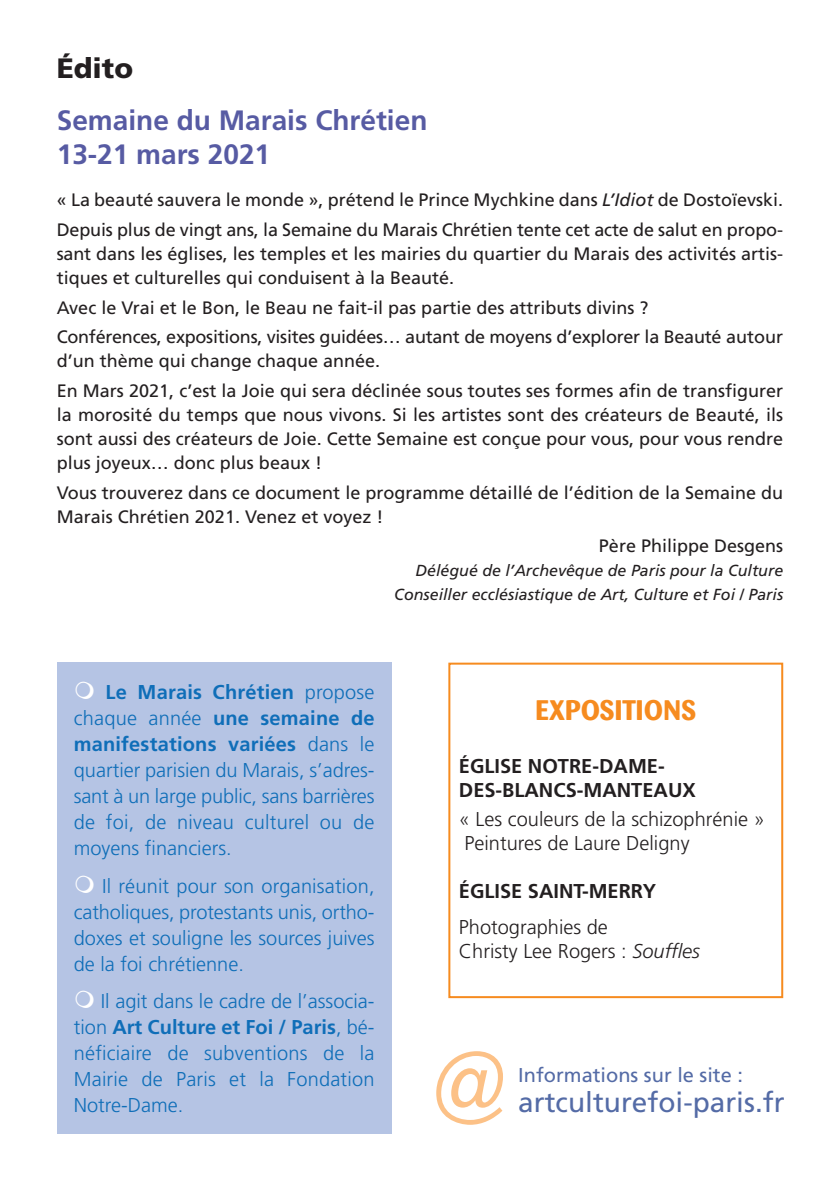
<style>
.page{position:relative;width:840px;height:1191px;background:#fff}
.page>*{position:absolute;margin:0;border:0;box-sizing:border-box;transform-origin:0 0}
.t1{font:500 88px "Barmeno";color:#fcc187}
.t2{font:700 28px/34px "Frutiger";color:#575ba3}
.t3{font:28px "Frutiger";color:#546ba6}
.t4{font:700 28px "Barmeno";letter-spacing:.02em;color:#f68b1f}
.t5{font:900 28px "Frutiger";color:#231f20}
.t6{font:300 20px/26px "Frutiger";color:#0f6eb8;text-align:justify}
.t7{font:300 20px/24px "Frutiger";color:#231f20}
.t8{font:700 20px/24px "Frutiger";color:#231f20}
.t9{font:20px "Frutiger";color:#546ba6}
.t10{font:18px/24px "Frutiger";color:#231f20}
.t11{font:italic 16px/24px "Frutiger";color:#231f20;text-align:right}
.s1{font-style:italic}
.s2{font-weight:700}
</style>
<div class="page">
<div style="left:448px;top:662px;width:334px;height:336px;border:2px solid #f68b1f"></div>
<div style="left:57px;top:662px;width:334px;height:472px;background:#b5c4e4"></div>
<h2 class="t5" style="left:57px;top:51px;width:78px">Édito</h2>
<h2 class="t2" style="left:57px;top:103px;width:372px">Semaine du Marais Chrétien<br>13-21 mars 2021</h2>
<p class="t10" style="left:57px;top:185px;width:727px;line-height:29.6px">« La beauté sauvera le monde », prétend le Prince Mychkine dans <span class="s1">L’Idiot</span> de Dostoïevski.<br>Depuis plus de vingt ans, la Semaine du Marais Chrétien tente cet acte de salut en propo-</p>
<p class="t10" style="left:57px;top:242px;width:727px">sant dans les églises, les temples et les mairies du quartier du Marais des activités artis&shy;tiques et culturelles qui conduisent à la Beauté.</p>
<p class="t10" style="left:57px;top:292px;width:727px;line-height:29.6px">Avec le Vrai et le Bon, le Beau ne fait-il pas partie des attributs divins ?<br>Conférences, expositions, visites guidées… autant de moyens d’explorer la Beauté autour</p>
<p class="t10" style="left:57px;top:346px;width:727px;line-height:29.6px">d’un thème qui change chaque année.<br>En Mars 2021, c’est la Joie qui sera déclinée sous toutes ses formes afin de transfigurer</p>
<p class="t10" style="left:57px;top:403px;width:727px;text-align:justify">la morosité du temps que nous vivons. Si les artistes sont des créateurs de Beauté, ils sont aussi des créateurs de Joie. Cette Semaine est conçue pour vous, pour vous rendre plus joyeux… donc plus beaux !</p>
<p class="t10" style="left:57px;top:480px;width:727px">Vous trouverez dans ce document le programme détaillé de l’édition de la Semaine du<br>Marais Chrétien 2021. Venez et voyez !</p>
<p class="t10" style="left:598px;top:534px;width:186px">Père Philippe Desgens</p>
<p class="t11" style="left:394px;top:559px;width:390px">Délégué de l’Archevêque de Paris pour la Culture<br>Conseiller ecclésiastique de Art, Culture et Foi / Paris</p>
<p class="t6" style="left:74px;top:679px;width:302px;text-indent:32px"><span class="s2">Le Marais Chrétien</span> propose chaque année <span class="s2">une semaine de manifestations variées</span> dans le quartier parisien du Marais, s’adres&shy;sant à un large public, sans barrières de foi, de niveau culturel ou de moyens financiers.</p>
<p class="t6" style="left:74px;top:872px;width:302px;text-indent:29px">Il réunit pour son organisation, catholiques, protestants unis, ortho&shy;doxes et souligne les sources juives de la foi chrétienne.</p>
<p class="t6" style="left:74px;top:988px;width:302px;text-indent:27px">Il agit dans le cadre de l’associa&shy;tion <span class="s2">Art Culture et Foi / Paris</span>, bé&shy;néficiaire de subventions de la Mairie de Paris et la Fondation Notre-Dame.</p>
<h2 class="t4" style="left:535px;top:693px;width:162px">EXPOSITIONS</h2>
<p class="t8" style="left:458px;top:753px;width:238px">ÉGLISE NOTRE-DAME-<br>DES-BLANCS-MANTEAUX</p>
<p class="t7" style="left:458px;top:807px;width:307px">« Les couleurs de la schizophrénie »<br>Peintures de Laure Deligny</p>
<p class="t8" style="left:458px;top:879px;width:199px">ÉGLISE SAINT-MERRY</p>
<p class="t7" style="left:458px;top:914px;width:242px">Photographies de<br>Christy Lee Rogers : <span class="s1">Souffles</span></p>
<h1 class="t1" style="left:430px;top:1031px;width:80px">@</h1>
<p class="t9" style="left:518px;top:1063px;width:226px">Informations sur le site :</p>
<h2 class="t3" style="left:518px;top:1086px;width:268px">artculturefoi-paris.fr</h2>
</div>
